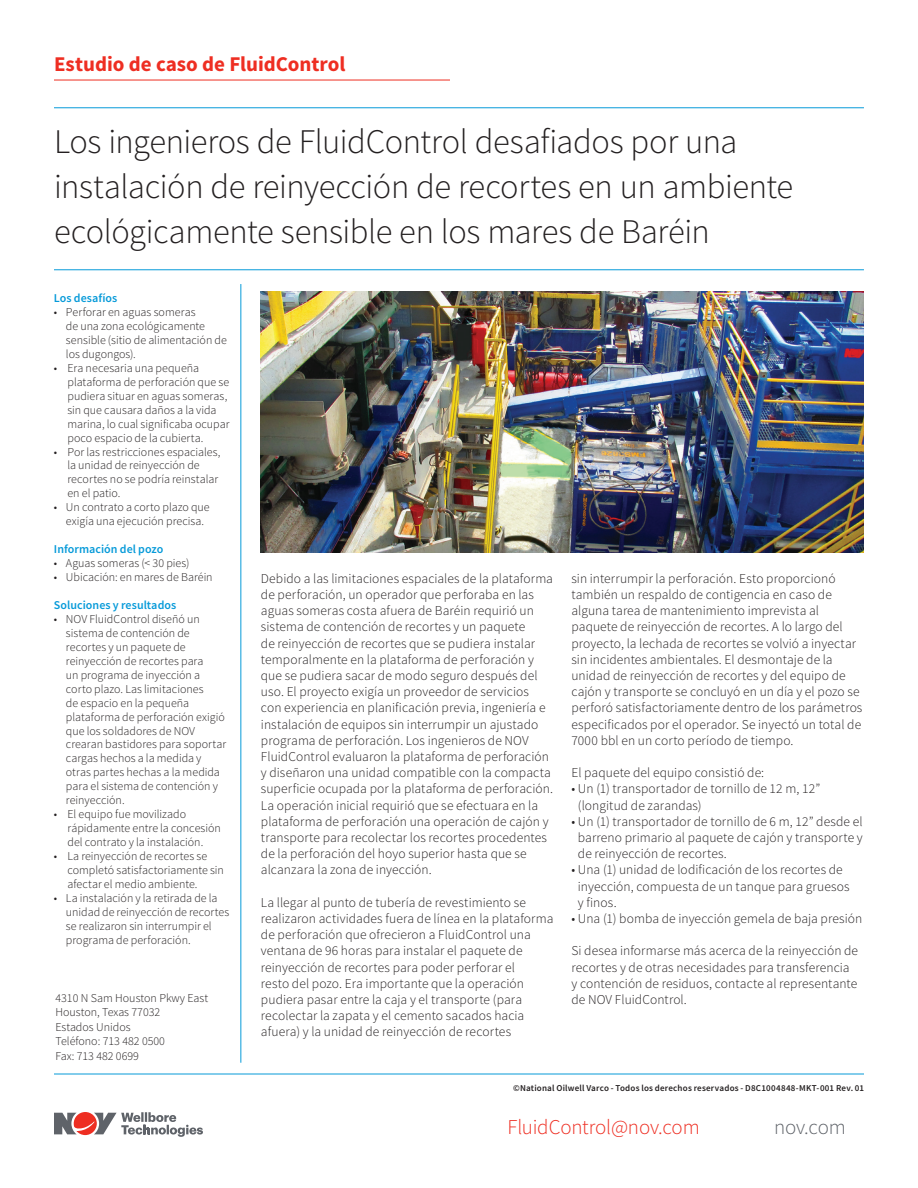
<style>
.page{position:relative;width:918px;height:1188px;background:#fff}
.page>*{position:absolute;margin:0;border:0;box-sizing:border-box;transform-origin:0 0}
.Headline__Source_San{font:300 34.5px/45px "Source Sans Pro";letter-spacing:-.01em;color:#231f20}
.Heder_product_name{font:700 21px "Source Sans Pro";color:#ee2e22}
.Footer_info__Source{font:300 21px "Source Sans Pro";letter-spacing:-.01em;color:#ee2e22}
.Footer_info__Source-2{font:300 21px "Source Sans Pro";letter-spacing:-.01em;color:#5f6369}
.t1{font:300 13.5px/16.2px "Source Sans Pro";letter-spacing:.005em;color:#231f20}
.t2{font:300 12px/14px "Source Sans Pro";color:#231f20}
.t3{font:600 12px "Source Sans Pro";letter-spacing:.005em;color:#069ad9}
.Body_Text_Semibold{font:600 9px "Source Sans Pro";letter-spacing:.02em;color:#231f20}
</style>
<div class="page">
<img style="left:261px;top:291px;width:603px;height:261px">
<hr style="left:54px;top:107px;width:810px;height:1px;background:#069ad9">
<hr style="left:54px;top:269px;width:810px;height:1px;background:#069ad9">
<hr style="left:240px;top:284px;width:1px;height:779px;background:#069ad9">
<hr style="left:54px;top:80px;width:396px;height:1px;background:#ee2e22">
<svg style="left:54px;top:1112px;width:149px;height:25px"></svg>
<hr style="left:54px;top:1074px;width:810px;height:1px;background:#069ad9">
<p class="Heder_product_name" style="left:54px;top:50px;width:293px">Estudio de caso de FluidControl</p>
<p class="Headline__Source_San" style="left:54px;top:119px;width:741px">Los ingenieros de FluidControl desafiados por una instalación de reinyección de recortes en un ambiente ecológicamente sensible en los mares de Baréin</p>
<p class="t3" style="left:54px;top:290px;width:65px">Los desafíos</p>
<p class="t2" style="left:66px;top:305px;width:162px;text-indent:-12px">• Perforar en aguas someras<br>de una zona ecológicamente sensible (sitio de alimentación de los dugongos).</p>
<p class="t2" style="left:67px;top:361px;width:164px;text-indent:-14px">• Era necesaria una pequeña plataforma de perforación que se pudiera situar en aguas someras, sin que causara daños a la vida marina, lo cual significaba ocupar poco espacio de la cubierta.</p>
<p class="t2" style="left:67px;top:445px;width:155px;text-indent:-14px">• Por las restricciones espaciales, la unidad de reinyección de recortes no se podría reinstalar en el patio.</p>
<p class="t2" style="left:54px;top:500px;width:157px;text-align:center">• Un contrato a corto plazo que exigía una ejecución precisa.</p>
<p class="t3" style="left:54px;top:542px;width:111px">Información del pozo</p>
<p class="t2" style="left:54px;top:556px;width:137px">• Aguas someras (&lt; 30 pies)</p>
<p class="t2" style="left:54px;top:570px;width:160px">• Ubicación: en mares de Baréin</p>
<p class="t3" style="left:54px;top:597px;width:124px">Soluciones y resultados</p>
<p class="t2" style="left:66px;top:612px;width:162px;text-indent:-12px">• NOV FluidControl diseñó un sistema de contención de recortes y un paquete de reinyección de recortes para<br>un programa de inyección a corto plazo. Las limitaciones<br>de espacio en la pequeña plataforma de perforación exigió que los soldadores de NOV crearan bastidores para soportar cargas hechos a la medida y otras partes hechas a la medida para el sistema de contención y reinyección.</p>
<p class="t2" style="left:67px;top:807px;width:155px;text-indent:-14px">• El equipo fue movilizado rápidamente entre la concesión del contrato y la instalación.</p>
<p class="t2" style="left:67px;top:849px;width:158px;text-indent:-14px">• La reinyección de recortes se completó satisfactoriamente sin afectar el medio ambiente.</p>
<p class="t2" style="left:66px;top:891px;width:165px;text-indent:-12px">• La instalación y la retirada de la unidad de reinyección de recortes se realizaron sin interrumpir el programa de perforación.</p>
<p class="t2" style="left:55px;top:991px;width:154px">4310 N Sam Houston Pkwy East</p>
<p class="t2" style="left:55px;top:1005px;width:106px">Houston, Texas 77032</p>
<p class="t2" style="left:55px;top:1020px;width:77px">Estados Unidos</p>
<p class="t2" style="left:55px;top:1034px;width:111px">Teléfono: 713 482 0500</p>
<p class="t2" style="left:55px;top:1049px;width:85px">Fax: 713 482 0699</p>
<p class="t1" style="left:261px;top:570px;width:294px">Debido a las limitaciones espaciales de la plataforma de perforación, un operador que perforaba en las aguas someras costa afuera de Baréin requirió un sistema de contención de recortes y un paquete<br>de reinyección de recortes que se pudiera instalar temporalmente en la plataforma de perforación y que se pudiera sacar de modo seguro después del uso. El proyecto exigía un proveedor de servicios<br>con experiencia en planificación previa, ingeniería e instalación de equipos sin interrumpir un ajustado programa de perforación. Los ingenieros de NOV FluidControl evaluaron la plataforma de perforación y diseñaron una unidad compatible con la compacta superficie ocupada por la plataforma de perforación.<br>La operación inicial requirió que se efectuara en la plataforma de perforación una operación de cajón y transporte para recolectar los recortes procedentes de la perforación del hoyo superior hasta que se alcanzara la zona de inyección.</p>
<p class="t1" style="left:261px;top:894px;width:294px">La llegar al punto de tubería de revestimiento se realizaron actividades fuera de línea en la plataforma de perforación que ofrecieron a FluidControl una ventana de 96 horas para instalar el paquete de reinyección de recortes para poder perforar el<br>resto del pozo. Era importante que la operación pudiera pasar entre la caja y el transporte (para recolectar la zapata y el cemento sacados hacia afuera) y la unidad de reinyección de recortes</p>
<p class="t1" style="left:571px;top:570px;width:292px">sin interrumpir la perforación. Esto proporcionó también un respaldo de contigencia en caso de alguna tarea de mantenimiento imprevista al paquete de reinyección de recortes. A lo largo del proyecto, la lechada de recortes se volvió a inyectar sin incidentes ambientales. El desmontaje de la unidad de reinyección de recortes y del equipo de cajón y transporte se concluyó en un día y el pozo se perforó satisfactoriamente dentro de los parámetros especificados por el operador. Se inyectó un total de 7000 bbl en un corto período de tiempo.</p>
<p class="t1" style="left:571px;top:765px;width:194px">El paquete del equipo consistió de:</p>
<p class="t1" style="left:578px;top:781px;width:244px;text-indent:-6px">• Un (1) transportador de tornillo de 12 m, 12” (longitud de zarandas)</p>
<p class="t1" style="left:578px;top:813px;width:286px;text-align:justify;text-indent:-6px">• Un (1) transportador de tornillo de 6 m, 12” desde el barreno primario al paquete de cajón y transporte y de reinyección de recortes.</p>
<p class="t1" style="left:578px;top:862px;width:273px;text-indent:-6px">• Una (1) unidad de lodificación de los recortes de inyección, compuesta de un tanque para gruesos y finos.</p>
<p class="t1" style="left:571px;top:910px;width:292px">• Una (1) bomba de inyección gemela de baja presión</p>
<p class="t1" style="left:571px;top:943px;width:288px">Si desea informarse más acerca de la reinyección de recortes y de otras necesidades para transferencia y contención de residuos, contacte al representante de NOV FluidControl.</p>
<p class="Body_Text_Semibold" style="left:513px;top:1082px;width:353px">©National Oilwell Varco - Todos los derechos reservados - D8C1004848-MKT-001 Rev. 01</p>
<p class="Footer_info__Source" style="left:507px;top:1114px;width:194px">FluidControl@nov.com</p>
<p class="Footer_info__Source-2" style="left:774px;top:1114px;width:73px">nov.com</p>
</div>
